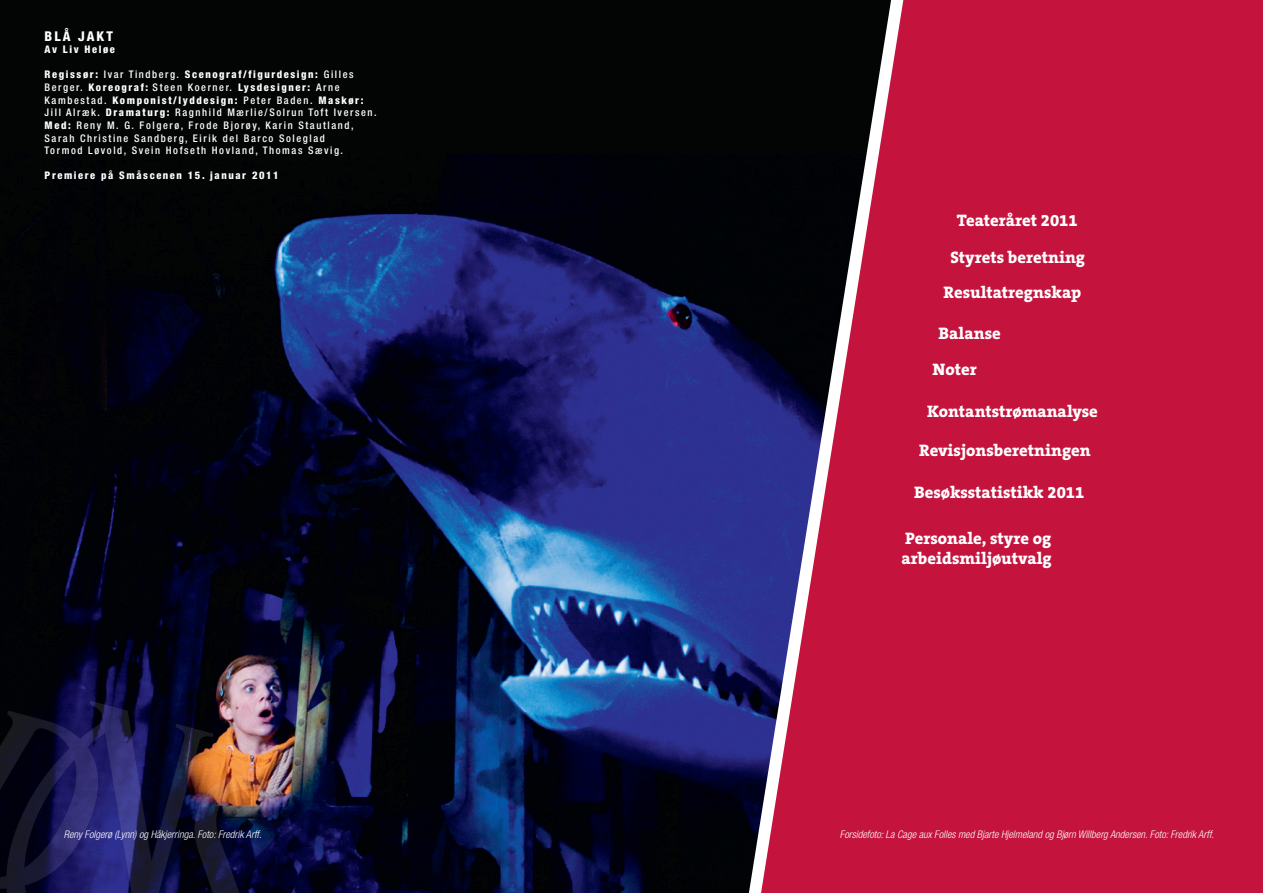
<style>
.page{position:relative;width:1263px;height:893px;background:#fff}
.page>*{position:absolute;margin:0;border:0;box-sizing:border-box;transform-origin:0 0}
.t1{font:800 16.65px/20.1px "The Serif B8";color:#fff}
.t2{font:800 condensed 13.5px "Helvetica Neue";letter-spacing:.15em;color:#fff}
.t3{font:500 condensed 10.5px/12.6px "Helvetica Neue";letter-spacing:.15em;color:#fff}
.t4{font:italic 300 condensed 10.5px "Helvetica Neue";color:#fff}
.t5{font:800 condensed 10.5px "Helvetica Neue";letter-spacing:.15em;color:#fff}
.s1{font-weight:800}
</style>
<div class="page">
<div style="left:891px;top:0;width:372px;height:893px;background:#c4133c"></div>
<img style="left:0;top:0;width:891px;height:893px">
<img style="left:0;top:700px;width:279px;height:193px">
<p class="t2" style="left:45px;top:28px;width:70px">Blå jakt</p>
<p class="t5" style="left:45px;top:43px;width:72px">Av Liv Heløe</p>
<p class="t3" style="left:45px;top:68px;width:333px"><span class="s1">Regissør:</span> Ivar Tindberg. <span class="s1">Scenograf/figurdesign:</span> Gilles Berger. <span class="s1">Koreograf:</span> Steen Koerner. <span class="s1">Lysdesigner:</span> Arne Kambestad. <span class="s1">Komponist/lyddesign:</span> Peter Baden. <span class="s1">Maskør:<br></span>Jill Alræk. <span class="s1">Dramaturg:</span> Ragnhild Mærlie/Solrun Toft Iversen.<br><span class="s1">Med:</span> Reny M. G. Folgerø, Frode Bjorøy, Karin Stautland, Sarah Christine Sandberg, Eirik del Barco Soleglad<br>Tormod Løvold, Svein Hofseth Hovland, Thomas Sævig.</p>
<p class="t5" style="left:45px;top:169px;width:235px">Premiere på Småscenen 15. januar 2011</p>
<h1 class="t1" style="left:957px;top:211px;width:122px">Teateråret 2011</h1>
<h1 class="t1" style="left:950px;top:248px;width:136px">Styrets beretning</h1>
<h1 class="t1" style="left:943px;top:283px;width:139px">Resultatregnskap</h1>
<h1 class="t1" style="left:938px;top:323px;width:64px">Balanse</h1>
<h1 class="t1" style="left:932px;top:360px;width:46px">Noter</h1>
<h1 class="t1" style="left:927px;top:402px;width:172px">Kontantstrømanalyse</h1>
<h1 class="t1" style="left:919px;top:440px;width:173px">Revisjonsberetningen</h1>
<h1 class="t1" style="left:914px;top:483px;width:172px">Besøksstatistikk 2011</h1>
<h1 class="t1" style="left:901px;top:529px;width:152px">Personale, styre og arbeidsmiljøutvalg</h1>
<p class="t4" style="left:64px;top:828px;width:199px">Reny Folgerø (Lynn) og Håkjerringa. Foto: Fredrik Arff.</p>
<p class="t4" style="left:840px;top:828px;width:376px">Forsidefoto: La Cage aux Folles med Bjarte Hjelmeland og Bjørn Willberg Andersen. Foto: Fredrik Arff.</p>
</div>
